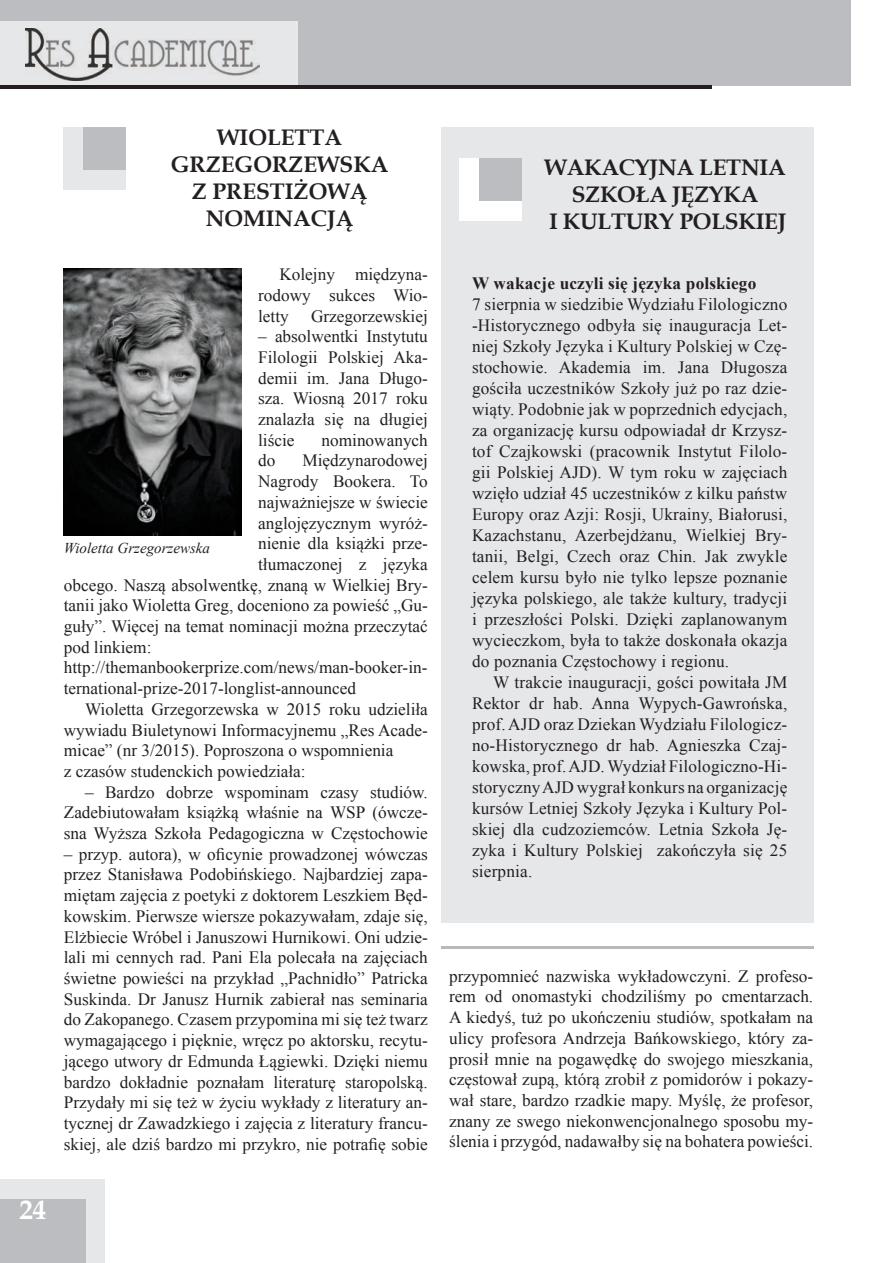
<style>
.page{position:relative;width:893px;height:1263px;background:#fff}
.page>*{position:absolute;margin:0;border:0;box-sizing:border-box;transform-origin:0 0}
.t1{font:700 27px "Book Antiqua";color:#fff}
.t2{font:700 22.5px/27px "Book Antiqua";letter-spacing:-.005em;color:#231f20;text-align:center}
.t3{font:17.25px/20.7px "Times New Roman";color:#231f20;text-align:justify}
.t4{font:700 17.25px "Times New Roman";letter-spacing:.01em;color:#231f20}
.t5{font:italic 15px "Times New Roman";color:#231f20}
</style>
<div class="page">
<div style="left:441px;top:128px;width:372px;height:795px;background:#e6e7e9"></div>
<div style="left:0;top:0;width:850px;height:85px;background:#bcbdc0"></div>
<div style="left:0;top:21px;width:298px;height:64px;background:#e6e7e9"></div>
<hr style="left:0;top:85px;width:711px;height:3px;background:#231f20">
<div style="left:0;top:1179px;width:105px;height:84px;background:#e6e7e9"></div>
<div style="left:0;top:1199px;width:85px;height:64px;background:#bcbdc0"></div>
<img style="left:26px;top:28px;width:233px;height:52px">
<div style="left:64px;top:128px;width:62px;height:62px;background:#e6e7e9"></div>
<div style="left:84px;top:128px;width:42px;height:42px;background:#bcbdc0"></div>
<img style="left:64px;top:269px;width:177px;height:267px">
<div style="left:459px;top:159px;width:62px;height:62px;background:#fff"></div>
<div style="left:479px;top:159px;width:42px;height:42px;background:#bcbdc0"></div>
<hr style="left:441px;top:946px;width:372px;height:3px;background:#b8b9bc">
<h2 class="t2" style="left:171px;top:124px;width:219px">WIOLETTA<br>GRZEGORZEWSKA<br>Z PRESTIŻOWĄ<br>NOMINACJĄ</h2>
<p class="t3" style="left:258px;top:264px;width:171px;text-indent:21px">Kolejny międzyna&shy;rodowy sukces Wio&shy;letty</p>
<p class="t3" style="left:311px;top:305px;width:118px">Grzegorzewskiej</p>
<p class="t3" style="left:258px;top:326px;width:171px">– absolwentki Instytutu Filologii Polskiej Aka&shy;demii im. Jana Długo&shy;sza. Wiosną 2017 roku znalazła się na długiej liście</p>
<p class="t3" style="left:322px;top:429px;width:108px">nominowanych</p>
<p class="t3" style="left:258px;top:450px;width:19px">do</p>
<p class="t3" style="left:302px;top:450px;width:127px">Międzynarodowej</p>
<p class="t3" style="left:258px;top:471px;width:171px">Nagrody Bookera. To</p>
<p class="t3" style="left:258px;top:491px;width:171px">najważniejsze w świecie</p>
<p class="t3" style="left:258px;top:512px;width:171px">anglojęzycznym wyróż-</p>
<p class="t3" style="left:258px;top:533px;width:171px">nienie dla książki prze-</p>
<p class="t3" style="left:258px;top:553px;width:171px">tłumaczonej z języka</p>
<p class="t3" style="left:64px;top:574px;width:366px">obcego. Naszą absolwentkę, znaną w Wielkiej Bry-</p>
<p class="t3" style="left:64px;top:595px;width:366px">tanii jako Wioletta Greg, doceniono za powieść „Gu-</p>
<p class="t3" style="left:64px;top:616px;width:366px">guły”. Więcej na temat nominacji można przeczytać</p>
<p class="t3" style="left:64px;top:636px;width:89px">pod linkiem:</p>
<p class="t3" style="left:64px;top:657px;width:365px">http://themanbookerprize.com/news/man-booker-in-</p>
<p class="t3" style="left:64px;top:678px;width:294px">ternational-prize-2017-longlist-announced</p>
<p class="t3" style="left:85px;top:698px;width:344px">Wioletta Grzegorzewska w 2015 roku udzieliła</p>
<p class="t3" style="left:64px;top:719px;width:366px">wywiadu Biuletynowi Informacyjnemu „Res Acade-</p>
<p class="t3" style="left:64px;top:740px;width:331px">micae” (nr 3/2015). Poproszona o wspomnienia</p>
<p class="t3" style="left:64px;top:760px;width:243px">z czasów studenckich powiedziała:</p>
<p class="t3" style="left:64px;top:781px;width:366px;text-indent:21px">– Bardzo dobrze wspominam czasy studiów.<br>Zadebiutowałam książką właśnie na WSP (ówcze&shy;sna Wyższa Szkoła Pedagogiczna w Częstochowie</p>
<p class="t3" style="left:64px;top:843px;width:366px">– przyp. autora), w oficynie prowadzonej wówczas przez Stanisława Podobińskiego. Najbardziej zapa&shy;miętam zajęcia z poetyki z doktorem Leszkiem Będ&shy;kowskim. Pierwsze wiersze pokazywałam, zdaje się, Elżbiecie Wróbel i Januszowi Hurnikowi. Oni udzie&shy;lali mi cennych rad. Pani Ela polecała na zajęciach świetne powieści na przykład „Pachnidło” Patricka Suskinda. Dr Janusz Hurnik zabierał nas seminaria do Zakopanego. Czasem przypomina mi się też twarz wymagającego i pięknie, wręcz po aktorsku, recytu&shy;jącego utwory dr Edmunda Łągiewki. Dzięki niemu bardzo dokładnie poznałam literaturę staropolską.<br>Przydały mi się też w życiu wykłady z literatury an&shy;tycznej dr Zawadzkiego i zajęcia z literatury francu&shy;skiej, ale dziś bardzo mi przykro, nie potrafię sobie</p>
<p class="t5" style="left:64px;top:537px;width:148px">Wioletta Grzegorzewska</p>
<h1 class="t1" style="left:19px;top:1192px;width:28px">24</h1>
<h2 class="t2" style="left:544px;top:154px;width:243px">WAKACYJNA LETNIA<br>SZKOŁA JĘZYKA<br>I KULTURY POLSKIEJ</h2>
<p class="t4" style="left:472px;top:272px;width:286px">W wakacje uczyli się języka polskiego</p>
<p class="t3" style="left:472px;top:294px;width:317px">7 sierpnia w siedzibie Wydziału Filologiczno -Historycznego odbyła się inauguracja Let&shy;niej Szkoły Języka i Kultury Polskiej w Czę&shy;stochowie. Akademia im. Jana Długosza gościła uczestników Szkoły już po raz dzie&shy;wiąty. Podobnie jak w poprzednich edycjach, za organizację kursu odpowiadał dr Krzysz&shy;tof Czajkowski (pracownik Instytut Filolo&shy;gii Polskiej AJD). W tym roku w zajęciach wzięło udział 45 uczestników z kilku państw Europy oraz Azji: Rosji, Ukrainy, Białorusi, Kazachstanu, Azerbejdżanu, Wielkiej Bry&shy;tanii, Belgi, Czech oraz Chin. Jak zwykle celem kursu było nie tylko lepsze poznanie języka polskiego, ale także kultury, tradycji i przeszłości Polski. Dzięki zaplanowanym wycieczkom, była to także doskonała okazja do poznania Częstochowy i regionu.</p>
<p class="t3" style="left:472px;top:672px;width:317px;text-indent:21px">W trakcie inauguracji, gości powitała JM Rektor dr hab. Anna Wypych-Gawrońska, prof. AJD oraz Dziekan Wydziału Filologicz&shy;no-Historycznego dr hab. Agnieszka Czaj&shy;kowska, prof. AJD. Wydział Filologiczno-Hi&shy;storyczny AJD wygrał konkurs na organizację kursów Letniej Szkoły Języka i Kultury Pol&shy;skiej dla cudzoziemców. Letnia Szkoła Ję&shy;zyka i Kultury Polskiej zakończyła się 25 sierpnia.</p>
<p class="t3" style="left:449px;top:965px;width:366px">przypomnieć nazwiska wykładowczyni. Z profeso&shy;rem od onomastyki chodziliśmy po cmentarzach.<br>A kiedyś, tuż po ukończeniu studiów, spotkałam na ulicy profesora Andrzeja Bańkowskiego, który za&shy;prosił mnie na pogawędkę do swojego mieszkania, częstował zupą, którą zrobił z pomidorów i pokazy&shy;wał stare, bardzo rzadkie mapy. Myślę, że profesor, znany ze swego niekonwencjonalnego sposobu my&shy;ślenia i przygód, nadawałby się na bohatera powieści.</p>
</div>
